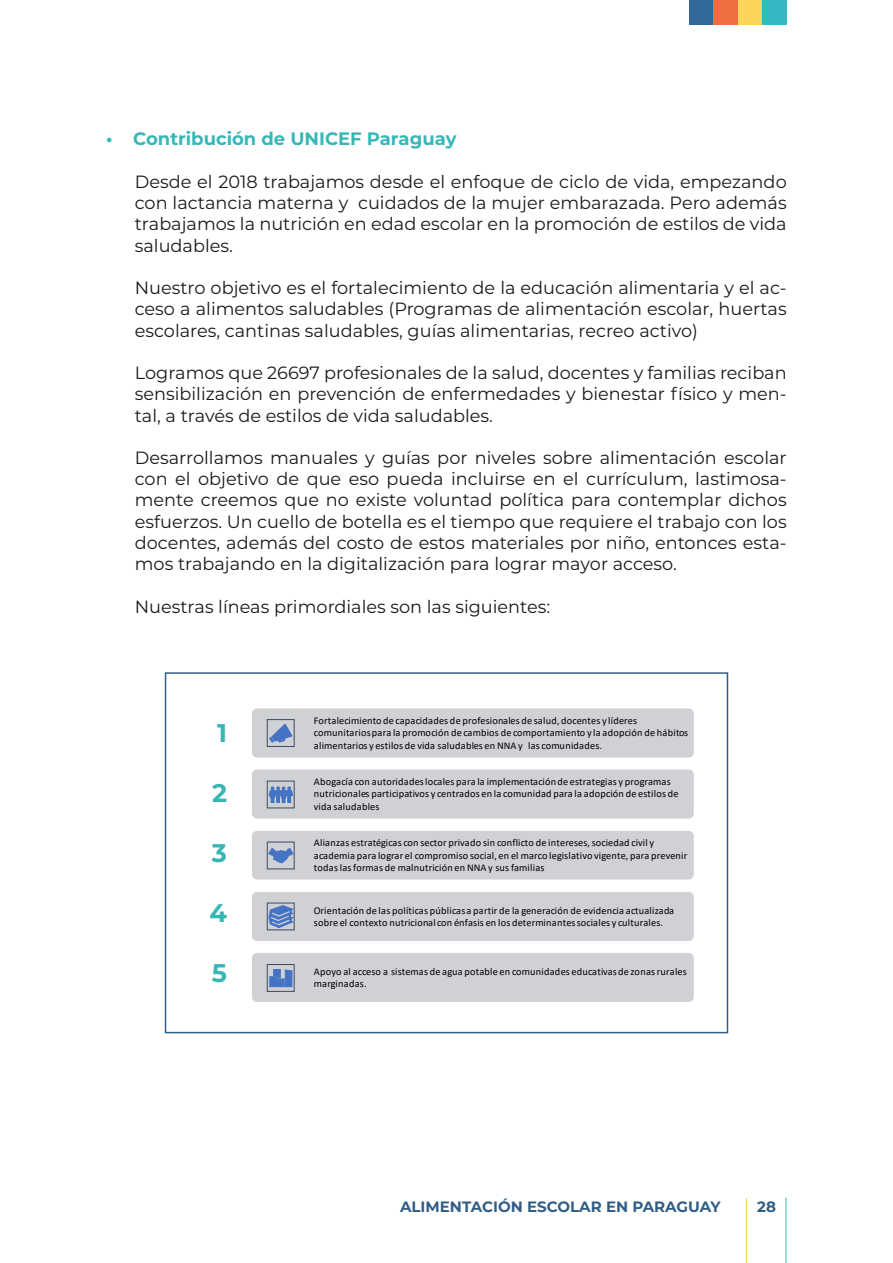
<style>
.page{position:relative;width:893px;height:1263px;background:#fff}
.page>*{position:absolute;margin:0;border:0;box-sizing:border-box;transform-origin:0 0}
.t1{font:700 25.5px "Montserrat";color:#38b5b5}
.t2{font:700 18px "Montserrat";color:#37b7b7}
.t3{font:17.7px/21.3px "Montserrat";color:#1a1a1a;text-align:justify}
.t4{font:700 15px "Montserrat";color:#305e86}
.t5{font:10.35px/12.6px "Calibri";letter-spacing:.02em;color:#000}
</style>
<div class="page">
<div style="left:689px;top:0;width:24px;height:24px;background:#336999"></div>
<div style="left:713px;top:0;width:25px;height:24px;background:#ed6e40"></div>
<div style="left:738px;top:0;width:24px;height:24px;background:#fcd45c"></div>
<div style="left:762px;top:0;width:25px;height:24px;background:#36b8c2"></div>
<hr style="left:785px;top:1197px;width:1px;height:66px;background:#37b7b7">
<hr style="left:746px;top:1197px;width:1px;height:66px;background:#f7ce66">
<div style="left:165px;top:672px;width:563px;height:361px;border:2px solid #305e86"></div>
<div style="left:252px;top:708px;width:442px;height:49px;background:#cfd1d4;border-radius:5px"></div>
<svg style="left:269px;top:724px;width:23px;height:18px"></svg>
<div style="left:267px;top:719px;width:27px;height:28px;border:1px solid #3d4b5f"></div>
<div style="left:252px;top:769px;width:442px;height:49px;background:#cfd1d4;border-radius:5px"></div>
<svg style="left:269px;top:787px;width:23px;height:16px"></svg>
<div style="left:267px;top:781px;width:27px;height:27px;border:1px solid #3d4b5f"></div>
<div style="left:252px;top:831px;width:442px;height:48px;background:#cfd1d4;border-radius:5px"></div>
<svg style="left:269px;top:848px;width:23px;height:15px"></svg>
<div style="left:252px;top:892px;width:442px;height:49px;background:#cfd1d4;border-radius:5px"></div>
<svg style="left:269px;top:905px;width:23px;height:23px"></svg>
<div style="left:267px;top:903px;width:27px;height:27px;border:1px solid #3d4b5f"></div>
<div style="left:252px;top:953px;width:442px;height:49px;background:#cfd1d4;border-radius:5px"></div>
<svg style="left:269px;top:969px;width:23px;height:18px"></svg>
<div style="left:267px;top:964px;width:27px;height:28px;border:1px solid #3d4b5f"></div>
<p class="t2" style="left:106px;top:126px;width:352px">• Contribución de UNICEF Paraguay</p>
<p class="t3" style="left:135px;top:170px;width:653px">Desde el 2018 trabajamos desde el enfoque de ciclo de vida, empezando con lactancia materna y cuidados de la mujer embarazada. Pero además trabajamos la nutrición en edad escolar en la promoción de estilos de vida saludables.</p>
<p class="t3" style="left:135px;top:276px;width:653px">Nuestro objetivo es el fortalecimiento de la educación alimentaria y el ac&shy;ceso a alimentos saludables (Programas de alimentación escolar, huertas escolares, cantinas saludables, guías alimentarias, recreo activo)</p>
<p class="t3" style="left:135px;top:361px;width:653px">Logramos que 26697 profesionales de la salud, docentes y familias reciban sensibilización en prevención de enfermedades y bienestar físico y men&shy;tal, a través de estilos de vida saludables.</p>
<p class="t3" style="left:135px;top:446px;width:653px">Desarrollamos manuales y guías por niveles sobre alimentación escolar con el objetivo de que eso pueda incluirse en el currículum, lastimosa&shy;mente creemos que no existe voluntad política para contemplar dichos esfuerzos. Un cuello de botella es el tiempo que requiere el trabajo con los docentes, además del costo de estos materiales por niño, entonces esta&shy;mos trabajando en la digitalización para lograr mayor acceso.</p>
<p class="t3" style="left:135px;top:595px;width:417px">Nuestras líneas primordiales son las siguientes:</p>
<h1 class="t1" style="left:217px;top:714px;width:11px">1</h1>
<h1 class="t1" style="left:212px;top:774px;width:17px">2</h1>
<h1 class="t1" style="left:212px;top:834px;width:17px">3</h1>
<h1 class="t1" style="left:209px;top:894px;width:19px">4</h1>
<h1 class="t1" style="left:212px;top:954px;width:17px">5</h1>
<p class="t5" style="left:314px;top:715px;width:376px">Fortalecimiento de capacidades de profesionales de salud, docentes y líderes comunitarios para la promoción de cambios de comportamiento y la adopción de hábitos alimentarios y estilos de vida saludables en NNA y las comunidades.</p>
<p class="t5" style="left:314px;top:776px;width:366px">Abogacía con autoridades locales para la implementación de estrategias y programas nutricionales participativos y centrados en la comunidad para la adopción de estilos de vida saludables</p>
<p class="t5" style="left:314px;top:837px;width:375px">Alianzas estratégicas con sector privado sin conflicto de intereses, sociedad civil y academia para lograr el compromiso social, en el marco legislativo vigente, para prevenir todas las formas de malnutrición en NNA y sus familias</p>
<p class="t5" style="left:314px;top:905px;width:362px">Orientación de las políticas públicas a partir de la generación de evidencia actualizada sobre el contexto nutricional con énfasis en los determinantes sociales y culturales.</p>
<p class="t5" style="left:314px;top:966px;width:374px">Apoyo al acceso a sistemas de agua potable en comunidades educativas de zonas rurales marginadas.</p>
<p class="t4" style="left:400px;top:1196px;width:322px">ALIMENTACIÓN ESCOLAR EN PARAGUAY</p>
<p class="t4" style="left:757px;top:1196px;width:20px">28</p>
</div>
